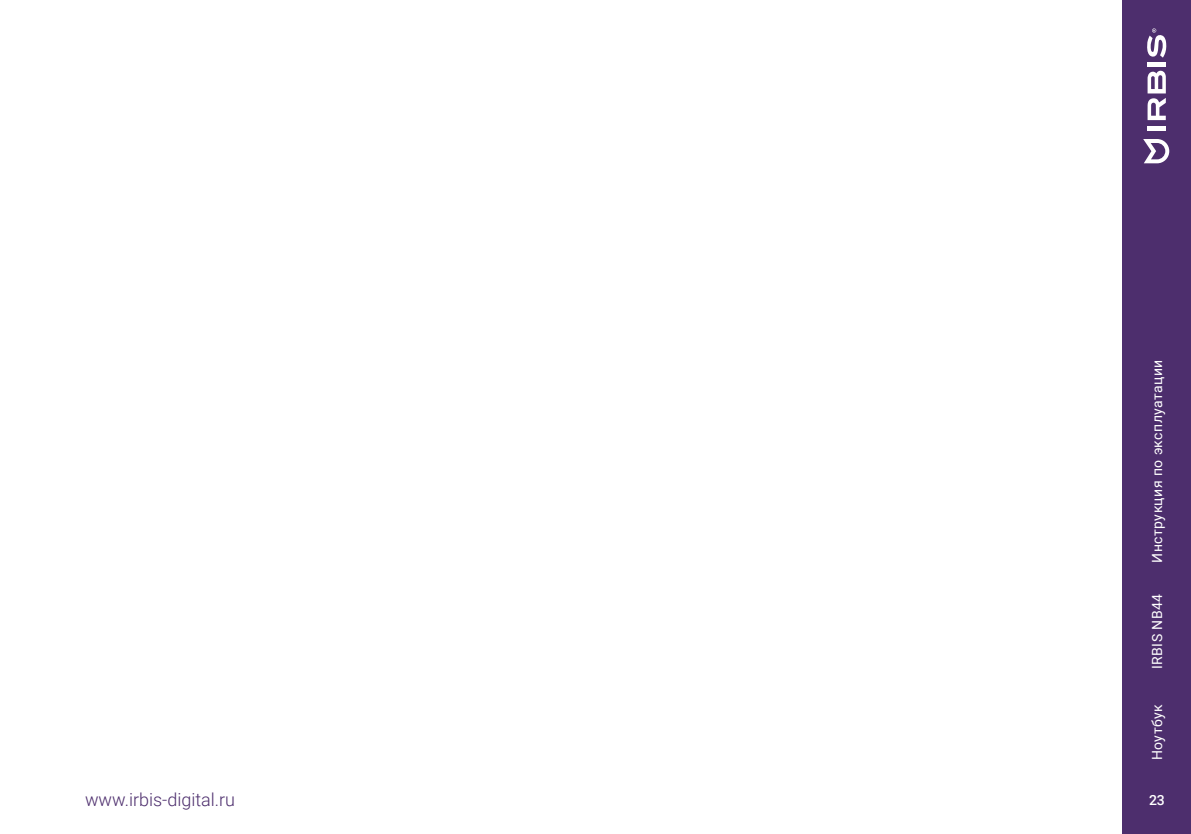
<style>
.page{position:relative;width:1191px;height:834px;background:#fff}
.page>*{position:absolute;margin:0;border:0;box-sizing:border-box;transform-origin:0 0}
.t1{font:300 18px "Roboto";color:#4d2e6d}
.t2{font:14px "Roboto";letter-spacing:.03em;color:#fff}
.t3{font:500 14px "Roboto";color:#fff}
</style>
<div class="page">
<div style="left:1123px;top:0;width:68px;height:833px;background:#4d2e6d"></div>
<svg style="left:1143px;top:139px;width:26px;height:24px"></svg>
<svg style="left:1147px;top:70px;width:18px;height:50px"></svg>
<hr style="left:1147px;top:126px;width:18px;height:4px;background:#fff">
<hr style="left:1147px;top:62px;width:18px;height:4px;background:#fff">
<svg style="left:1147px;top:28px;width:19px;height:30px"></svg>
<p class="t2" style="left:1147px;top:562px;width:204px;rotate:-90deg">Инструкция по эксплуатации</p>
<p class="t2" style="left:1147px;top:669px;width:76px;rotate:-90deg">IRBIS NB44</p>
<p class="t2" style="left:1147px;top:760px;width:57px;rotate:-90deg">Ноутбук</p>
<p class="t1" style="left:85px;top:786px;width:152px">www.irbis-digital.ru</p>
<p class="t3" style="left:1149px;top:790px;width:17px">23</p>
</div>
